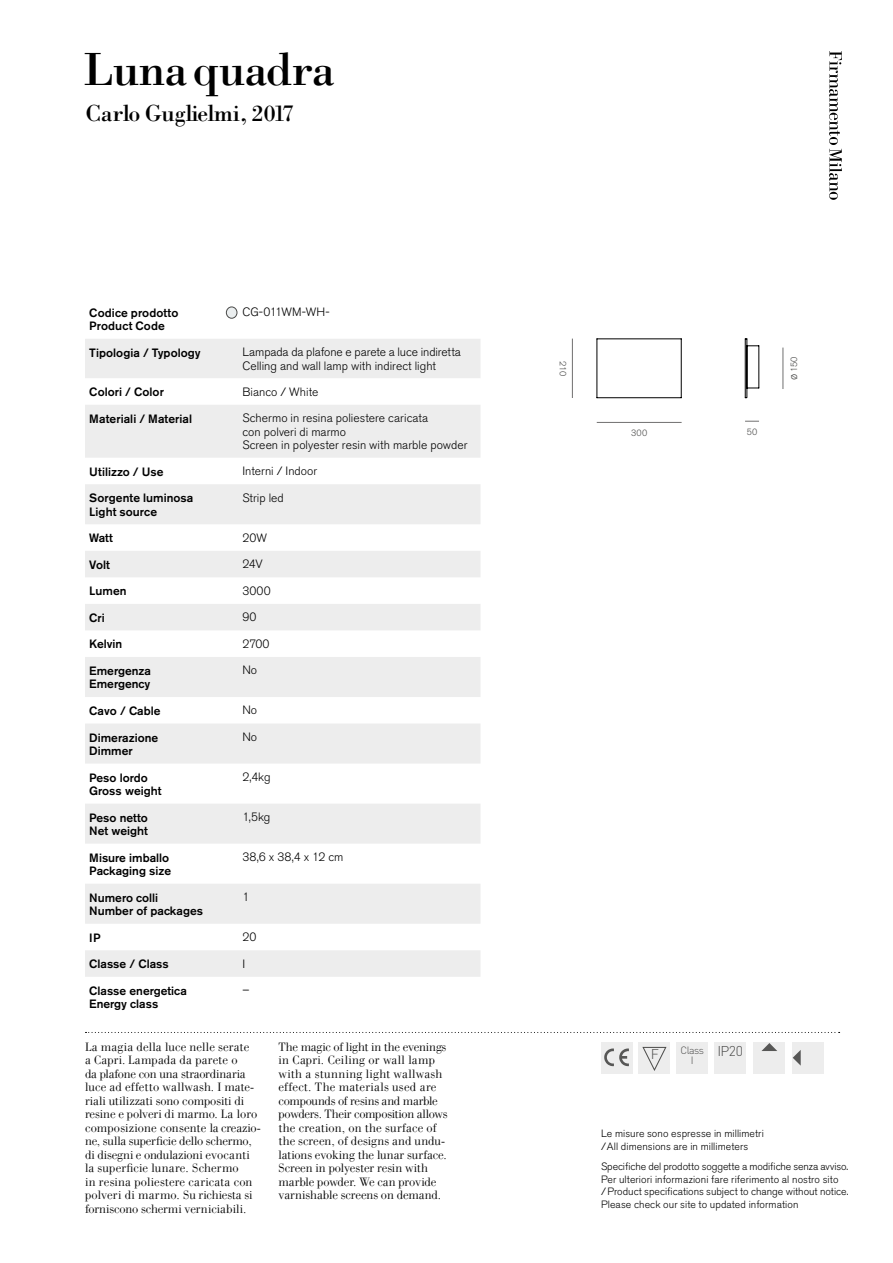
<style>
.page{position:relative;width:893px;height:1263px;background:#fff}
.page>*{position:absolute;margin:0;border:0;box-sizing:border-box;transform-origin:0 0}
.t1{font:48px "Bodoni Std";letter-spacing:-.02em;color:#000}
.t2{font:24px "Bodoni Std";letter-spacing:-.015em;color:#000}
.t3{font:300 14.1px "DIN Pro";color:#4a4a49}
.t4{font:300 12px/13.5px "AT Our Bodoni";letter-spacing:.005em;color:#000}
.t5{font:500 12px/13.5px "Akzidenz Grotesk BE";color:#000}
.t6{font:300 12px/13.5px "Akzidenz Grotesk BE";letter-spacing:.005em;color:#000}
.t7{font:300 12px "Akzidenz Grotesk BE";letter-spacing:-.025em;color:#000}
.t8{font:300 10.5px/12.8px "Akzidenz Grotesk BE";letter-spacing:.005em;color:#000}
.t9{font:300 10.5px/10.5px "DIN Pro";letter-spacing:-.05em;color:#4a4a49}
.t10{font:300 9px "Akzidenz Grotesk BE";letter-spacing:.015em;color:#4a4a49}
.s1{font-size:12px}
.s2{font-size:14.1px}
</style>
<div class="page">
<svg style="left:829px;top:51px;width:13px;height:149px"></svg>
<svg style="left:86px;top:1032px;width:754px;height:1px"></svg>
<hr style="left:783px;top:348px;width:1px;height:41px;background:#706f6f">
<svg style="left:745px;top:421px;width:14px;height:1px"></svg>
<svg style="left:745px;top:338px;width:14px;height:60px"></svg>
<hr style="left:597px;top:422px;width:85px;height:1px;background:#706f6f">
<hr style="left:572px;top:339px;width:1px;height:59px;background:#706f6f">
<hr style="left:597px;top:339px;width:84px;height:1px;background:#000">
<hr style="left:597px;top:339px;width:1px;height:59px;background:#000">
<hr style="left:597px;top:397px;width:84px;height:1px;background:#000">
<hr style="left:681px;top:339px;width:1px;height:59px;background:#000">
<svg style="left:226px;top:307px;width:11px;height:11px"></svg>
<div style="left:226px;top:307px;width:11px;height:11px;border:1px solid #4a4a49;border-radius:50%"></div>
<svg style="left:85px;top:339px;width:395px;height:638px;fill:#ededed"></svg>
<div style="left:792px;top:1042px;width:31px;height:31px;background:#ededed"></div>
<svg style="left:793px;top:1050px;width:8px;height:16px"></svg>
<div style="left:754px;top:1042px;width:31px;height:31px;background:#ededed"></div>
<svg style="left:761px;top:1043px;width:16px;height:8px"></svg>
<div style="left:715px;top:1042px;width:31px;height:31px;background:#ededed"></div>
<div style="left:639px;top:1042px;width:31px;height:31px;background:#ededed"></div>
<svg style="left:642px;top:1047px;width:24px;height:23px"></svg>
<div style="left:677px;top:1042px;width:31px;height:31px;background:#ededed"></div>
<div style="left:601px;top:1042px;width:31px;height:31px;background:#ededed"></div>
<svg style="left:604px;top:1048px;width:25px;height:18px"></svg>
<h1 class="t1" style="left:84px;top:39px;width:253px">Luna quadra</h1>
<h2 class="t2" style="left:85px;top:99px;width:210px">Carlo Guglielmi, 2017</h2>
<p class="t5" style="left:89px;top:306px;width:91px">Codice prodotto<br>Product Code</p>
<p class="t7" style="left:242px;top:305px;width:89px">CG-011WM-WH-</p>
<p class="t5" style="left:89px;top:346px;width:113px">Tipologia / Typology</p>
<p class="t6" style="left:242px;top:346px;width:220px">Lampada da plafone e parete a luce indiretta<br>Celling and wall lamp with indirect light</p>
<p class="t5" style="left:89px;top:385px;width:76px">Colori / Color</p>
<p class="t6" style="left:242px;top:385px;width:78px">Bianco / White</p>
<p class="t5" style="left:89px;top:412px;width:104px">Materiali / Material</p>
<p class="t6" style="left:242px;top:411px;width:227px">Schermo in resina poliestere caricata<br>con polveri di marmo<br>Screen in polyester resin with marble powder</p>
<p class="t5" style="left:89px;top:465px;width:76px">Utilizzo / Use</p>
<p class="t6" style="left:242px;top:464px;width:76px">Interni / Indoor</p>
<p class="t5" style="left:89px;top:491px;width:106px">Sorgente luminosa<br>Light source</p>
<p class="t6" style="left:242px;top:491px;width:43px">Strip led</p>
<p class="t5" style="left:89px;top:531px;width:25px">Watt</p>
<p class="t6" style="left:242px;top:531px;width:26px">20W</p>
<p class="t5" style="left:89px;top:558px;width:22px">Volt</p>
<p class="t6" style="left:242px;top:557px;width:22px">24V</p>
<p class="t5" style="left:89px;top:584px;width:39px">Lumen</p>
<p class="t6" style="left:242px;top:584px;width:30px">3000</p>
<p class="t5" style="left:89px;top:611px;width:17px">Cri</p>
<p class="t6" style="left:242px;top:611px;width:16px">90</p>
<p class="t5" style="left:89px;top:637px;width:35px">Kelvin</p>
<p class="t6" style="left:242px;top:637px;width:29px">2700</p>
<p class="t5" style="left:89px;top:664px;width:63px">Emergenza<br>Emergency</p>
<p class="t6" style="left:242px;top:664px;width:16px">No</p>
<p class="t5" style="left:89px;top:704px;width:73px">Cavo / Cable</p>
<p class="t6" style="left:242px;top:704px;width:16px">No</p>
<p class="t5" style="left:89px;top:730px;width:70px">Dimerazione<br>Dimmer</p>
<p class="t6" style="left:242px;top:730px;width:16px">No</p>
<p class="t5" style="left:89px;top:770px;width:74px">Peso lordo<br>Gross weight</p>
<p class="t6" style="left:242px;top:770px;width:30px">2,4kg</p>
<p class="t5" style="left:89px;top:810px;width:60px">Peso netto<br>Net weight</p>
<p class="t6" style="left:242px;top:810px;width:30px">1,5kg</p>
<p class="t5" style="left:89px;top:851px;width:84px">Misure imballo<br>Packaging size</p>
<p class="t6" style="left:242px;top:850px;width:102px">38,6 x 38,4 x 12 cm</p>
<p class="t5" style="left:89px;top:891px;width:115px">Numero colli<br>Number of packages</p>
<p class="t6" style="left:242px;top:890px;width:8px">1</p>
<p class="t5" style="left:89px;top:931px;width:13px">IP</p>
<p class="t6" style="left:242px;top:930px;width:15px">20</p>
<p class="t5" style="left:89px;top:957px;width:81px">Classe / Class</p>
<p class="t6" style="left:242px;top:957px;width:4px">I</p>
<p class="t5" style="left:89px;top:984px;width:99px">Classe energetica<br>Energy class</p>
<p class="t6" style="left:242px;top:983px;width:8px">–</p>
<p class="t4" style="left:85px;top:1040px;width:177px">La magia della luce nelle serate<br>a Capri. Lampada da parete o<br>da plafone con una straordinaria luce ad effetto wallwash. I mate&shy;riali utilizzati sono compositi di resine e polveri di marmo. La loro composizione consente la creazio&shy;ne, sulla superficie dello schermo, di disegni e ondulazioni evocanti la superficie lunare. Schermo<br>in resina poliestere caricata con polveri di marmo. Su richiesta si forniscono schermi verniciabili.</p>
<p class="t4" style="left:279px;top:1040px;width:170px">The magic of light in the evenings in Capri. Ceiling or wall lamp with a stunning light wallwash effect. The materials used are compounds of resins and marble powders. Their composition allows the creation, on the surface of the screen, of designs and undu&shy;lations evoking the lunar surface.<br>Screen in polyester resin with marble powder. We can provide varnishable screens on demand.</p>
<p class="t10" style="left:568px;top:361px;width:17px;rotate:90deg">210</p>
<p class="t10" style="left:631px;top:428px;width:18px">300</p>
<p class="t10" style="left:747px;top:427px;width:12px">50</p>
<p class="t10" style="left:789px;top:380px;width:25px;rotate:-90deg"><span class="s1">ø</span> 150</p>
<p class="t3" style="left:651px;top:1043px;width:10px">F</p>
<p class="t9" style="left:691px;top:1044px;width:54px;text-indent:-10px">Class <span class="s2">IP20<br></span>I</p>
<p class="t8" style="left:601px;top:1127px;width:164px">Le misure sono espresse in millimetri / All dimensions are in millimeters</p>
<p class="t8" style="left:601px;top:1160px;width:249px">Specifiche del prodotto soggette a modifiche senza avviso.<br>Per ulteriori informazioni fare riferimento al nostro sito<br>/ Product specifications subject to change without notice.<br>Please check our site to updated information</p>
</div>
